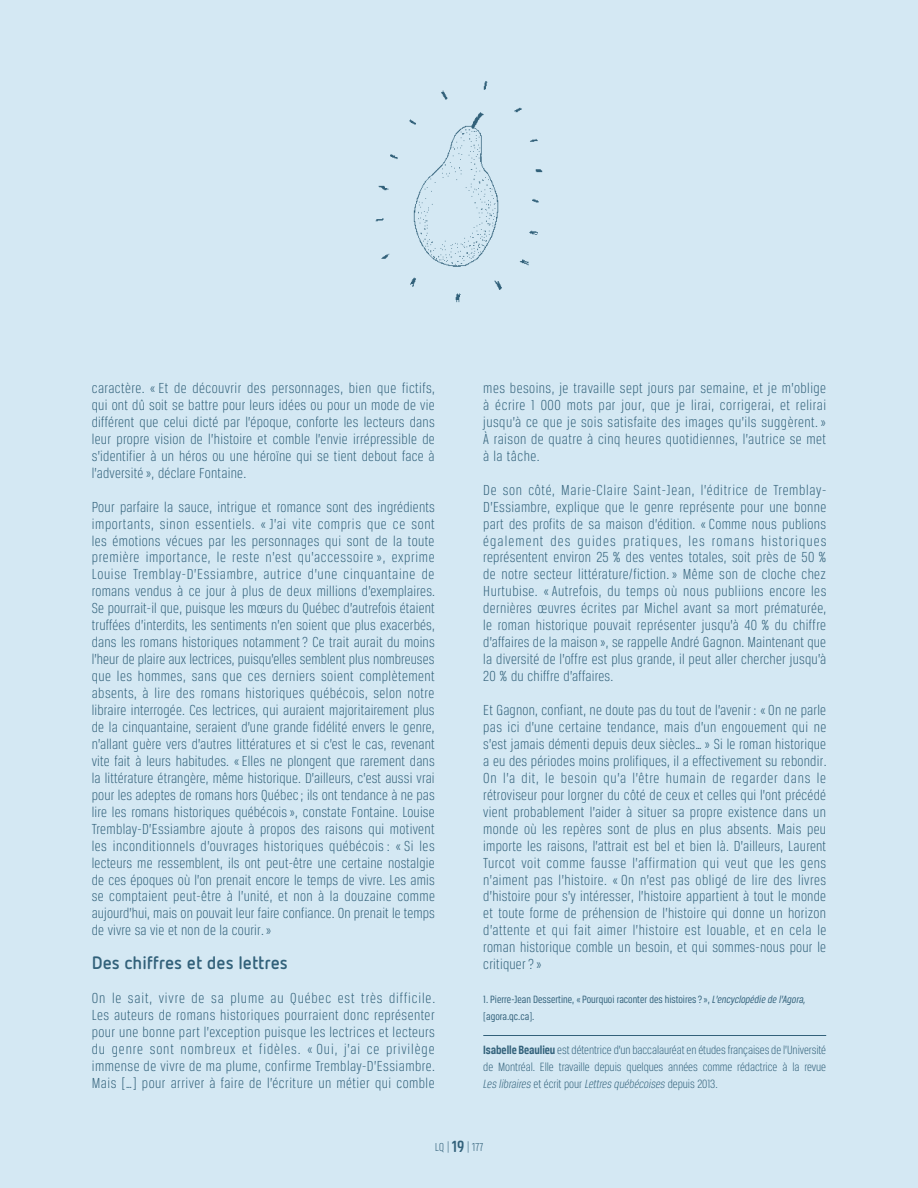
<style>
.page{position:relative;width:918px;height:1188px;background:#d4e8f3}
.page>*{position:absolute;margin:0;border:0;box-sizing:border-box;transform-origin:0 0}
.t1{font:700 18px "Netto OT";color:#32617a}
.t2{font:300 15.45px/17px "Breuer Condensed";letter-spacing:.015em;color:#32617a;text-align:justify}
.t3{font:300 12.75px/17px "Breuer Condensed";letter-spacing:-.005em;color:#32617a;text-align:justify}
.t4{font:200 12px "Akhand Soft";color:#32617a}
.t5{font:11.25px/17px "Breuer Condensed";color:#32617a}
.s1{font-style:italic}
.s2{font-weight:700}
.s3{font-weight:700;font-size:16.5px}
</style>
<div class="page">
<hr style="left:483px;top:1035px;width:343px;height:1px;background:#32617a">
<img style="left:375px;top:81px;width:168px;height:222px">
<p class="t2" style="left:92px;top:379px;width:345px">caractère. «Et de découvrir des personnages, bien que fictifs, qui ont dû soit se battre pour leurs idées ou pour un mode de vie différent que celui dicté par l’époque, conforte les lecteurs dans leur propre vision de l’histoire et comble l’envie irrépressible de s’identifier à un héros ou une héroïne qui se tient debout face à l’adversité», déclare Fontaine.</p>
<p class="t2" style="left:92px;top:498px;width:345px">Pour parfaire la sauce, intrigue et romance sont des ingrédients importants, sinon essentiels. «J’ai vite compris que ce sont les émotions vécues par les personnages qui sont de la toute première importance, le reste n’est qu’accessoire », exprime Louise Tremblay-D’Essiambre, autrice d’une cinquantaine de romans vendus à ce jour à plus de deux millions d’exemplaires.<br>Se pourrait-il que, puisque les mœurs du Québec d’autrefois étaient truffées d’interdits, les sentiments n’en soient que plus exacerbés, dans les romans historiques notamment? Ce trait aurait du moins l’heur de plaire aux lectrices, puisqu’elles semblent plus nombreuses que les hommes, sans que ces derniers soient complètement absents, à lire des romans historiques québécois, selon notre libraire interrogée. Ces lectrices, qui auraient majoritairement plus de la cinquantaine, seraient d’une grande fidélité envers le genre, n’allant guère vers d’autres littératures et si c’est le cas, revenant vite fait à leurs habitudes. «Elles ne plongent que rarement dans la littérature étrangère, même historique. D’ailleurs, c’est aussi vrai pour les adeptes de romans hors Québec; ils ont tendance à ne pas lire les romans historiques québécois», constate Fontaine. Louise Tremblay-D’Essiambre ajoute à propos des raisons qui motivent les inconditionnels d’ouvrages historiques québécois: « Si les lecteurs me ressemblent, ils ont peut-être une certaine nostalgie de ces époques où l’on prenait encore le temps de vivre. Les amis se comptaient peut-être à l’unité, et non à la douzaine comme aujourd’hui, mais on pouvait leur faire confiance. On prenait le temps de vivre sa vie et non de la courir.»</p>
<p class="t1" style="left:92px;top:952px;width:198px">Des chiffres et des lettres</p>
<p class="t2" style="left:92px;top:990px;width:345px">On le sait, vivre de sa plume au Québec est très difficile.<br>Les auteurs de romans historiques pourraient donc représenter pour une bonne part l’exception puisque les lectrices et lecteurs du genre sont nombreux et fidèles. « Oui, j’ai ce privilège immense de vivre de ma plume, confirme Tremblay-D’Essiambre.<br>Mais […] pour arriver à faire de l’écriture un métier qui comble</p>
<p class="t2" style="left:483px;top:379px;width:344px">mes besoins, je travaille sept jours par semaine, et je m’oblige à écrire 1 000 mots par jour, que je lirai, corrigerai, et relirai jusqu’à ce que je sois satisfaite des images qu’ils suggèrent.» À raison de quatre à cinq heures quotidiennes, l’autrice se met à la tâche.</p>
<p class="t2" style="left:483px;top:481px;width:345px">De son côté, Marie-Claire Saint-Jean, l’éditrice de Tremblay-D’Essiambre, explique que le genre représente pour une bonne part des profits de sa maison d’édition. « Comme nous publions également des guides pratiques, les romans historiques représentent environ 25 % des ventes totales, soit près de 50 % de notre secteur littérature/fiction.» Même son de cloche chez Hurtubise. «Autrefois, du temps où nous publiions encore les dernières œuvres écrites par Michel avant sa mort prématurée, le roman historique pouvait représenter jusqu’à 40 % du chiffre d’affaires de la maison », se rappelle André Gagnon. Maintenant que la diversité de l’offre est plus grande, il peut aller chercher jusqu’à 20 % du chiffre d’affaires.</p>
<p class="t2" style="left:483px;top:701px;width:345px">Et Gagnon, confiant, ne doute pas du tout de l’avenir : « On ne parle pas ici d’une certaine tendance, mais d’un engouement qui ne s’est jamais démenti depuis deux siècles… » Si le roman historique a eu des périodes moins prolifiques, il a effectivement su rebondir.<br>On l’a dit, le besoin qu’a l’être humain de regarder dans le rétroviseur pour lorgner du côté de ceux et celles qui l’ont précédé vient probablement l’aider à situer sa propre existence dans un monde où les repères sont de plus en plus absents. Mais peu importe les raisons, l’attrait est bel et bien là. D’ailleurs, Laurent Turcot voit comme fausse l’affirmation qui veut que les gens n’aiment pas l’histoire. « On n’est pas obligé de lire des livres d’histoire pour s’y intéresser, l’histoire appartient à tout le monde et toute forme de préhension de l’histoire qui donne un horizon d’attente et qui fait aimer l’histoire est louable, et en cela le roman historique comble un besoin, et qui sommes-nous pour le critiquer?»</p>
<p class="t5" style="left:483px;top:991px;width:324px">1. Pierre-Jean Dessertine, « Pourquoi raconter des histoires?», <span class="s1">L’encyclopédie de l’Agora, </span>[agora.qc.ca].</p>
<p class="t3" style="left:483px;top:1041px;width:344px"><span class="s2">Isabelle Beaulieu</span> est détentrice d’un baccalauréat en études françaises de l’Université de Montréal. Elle travaille depuis quelques années comme rédactrice à la revue <span class="s1">Les libraires</span> et écrit pour <span class="s1">Lettres québécoises</span> depuis 2013.</p>
<p class="t4" style="left:435px;top:1141px;width:50px">LQ | <span class="s3">19</span> | 177</p>
</div>
